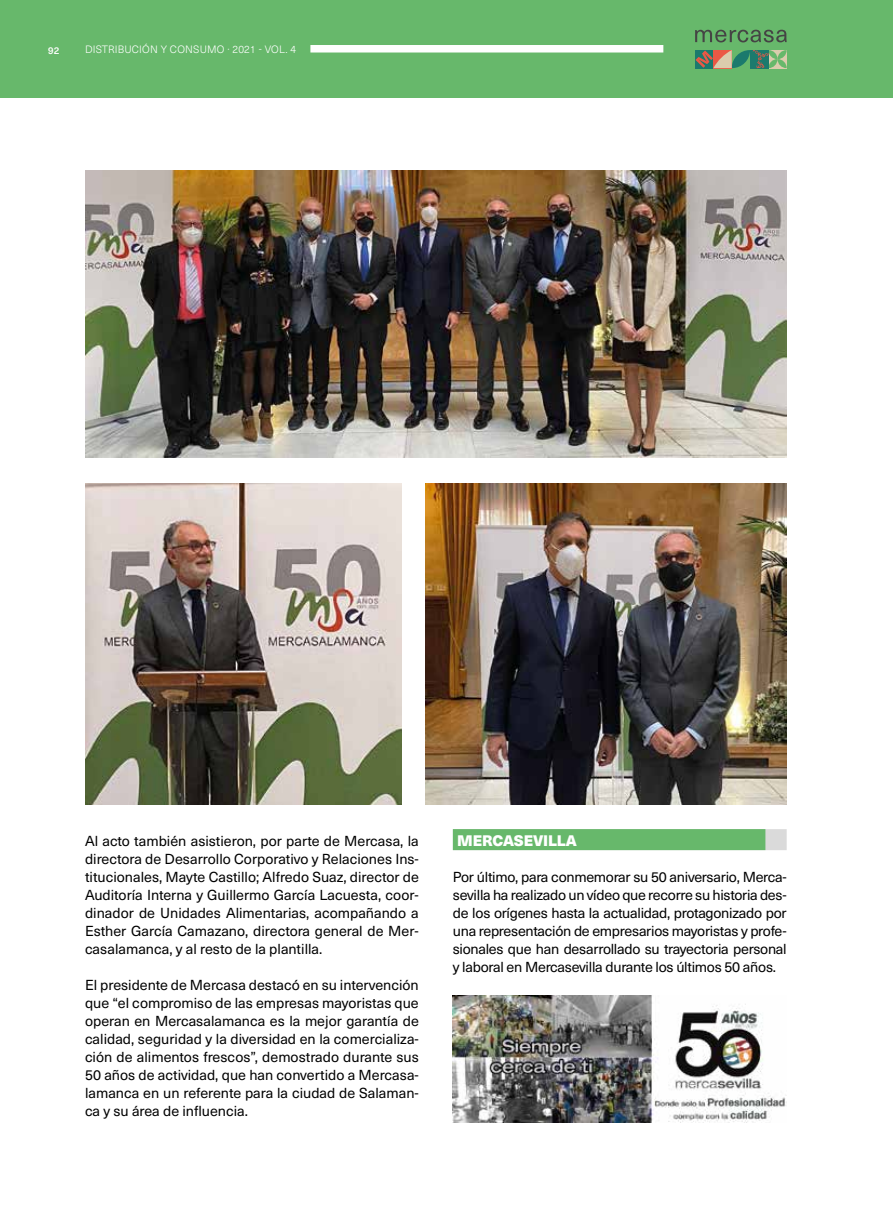
<style>
.page{position:relative;width:893px;height:1212px;background:#fff}
.page>*{position:absolute;margin:0;border:0;box-sizing:border-box;transform-origin:0 0}
.t1{font:900 15px "Neue Haas Unica";color:#fff}
.t2{font:14.25px/18px "Neue Haas Unica";color:#000;text-align:justify}
.t3{font:300 10.5px "Neue Haas Unica";letter-spacing:.02em;color:#fff}
.t4{font:500 9.75px "Neue Haas Unica";color:#fff}
</style>
<div class="page">
<div style="left:0;top:0;width:893px;height:98px;background:#67b86b"></div>
<div style="left:310px;top:45px;width:353px;height:8px;background:#fff"></div>
<svg style="left:695px;top:30px;width:92px;height:12px"></svg>
<svg style="left:695px;top:50px;width:92px;height:18px"></svg>
<img style="left:85px;top:170px;width:702px;height:287px">
<img style="left:85px;top:484px;width:317px;height:320px">
<img style="left:426px;top:484px;width:361px;height:320px">
<img style="left:453px;top:995px;width:334px;height:127px">
<div style="left:453px;top:829px;width:334px;height:21px;background:#dadada"></div>
<div style="left:453px;top:829px;width:312px;height:21px;background:#67b86b"></div>
<p class="t4" style="left:48px;top:43px;width:13px">92</p>
<p class="t3" style="left:85px;top:41px;width:213px">DISTRIBUCIÓN Y CONSUMO · 2021 - VOL. 4</p>
<p class="t2" style="left:85px;top:831px;width:335px">Al acto también asistieron, por parte de Mercasa, la directora de Desarrollo Corporativo y Relaciones Ins&shy;titucionales, Mayte Castillo; Alfredo Suaz, director de Auditoría Interna y Guillermo García Lacuesta, coor&shy;dinador de Unidades Alimentarias, acompañando a Esther García Camazano, directora general de Mer&shy;casalamanca, y al resto de la plantilla.</p>
<p class="t2" style="left:85px;top:975px;width:335px">El presidente de Mercasa destacó en su intervención que “el compromiso de las empresas mayoristas que operan en Mercasalamanca es la mejor garantía de calidad, seguridad y la diversidad en la comercializa&shy;ción de alimentos frescos”, demostrado durante sus 50 años de actividad, que han convertido a Mercasa&shy;lamanca en un referente para la ciudad de Salaman&shy;ca y su área de influencia.</p>
<p class="t1" style="left:457px;top:829px;width:121px">MERCASEVILLA</p>
<p class="t2" style="left:453px;top:867px;width:335px">Por último, para conmemorar su 50 aniversario, Merca&shy;sevilla ha realizado un vídeo que recorre su historia des&shy;de los orígenes hasta la actualidad, protagonizado por una representación de empresarios mayoristas y profe&shy;sionales que han desarrollado su trayectoria personal y laboral en Mercasevilla durante los últimos 50 años.</p>
</div>
